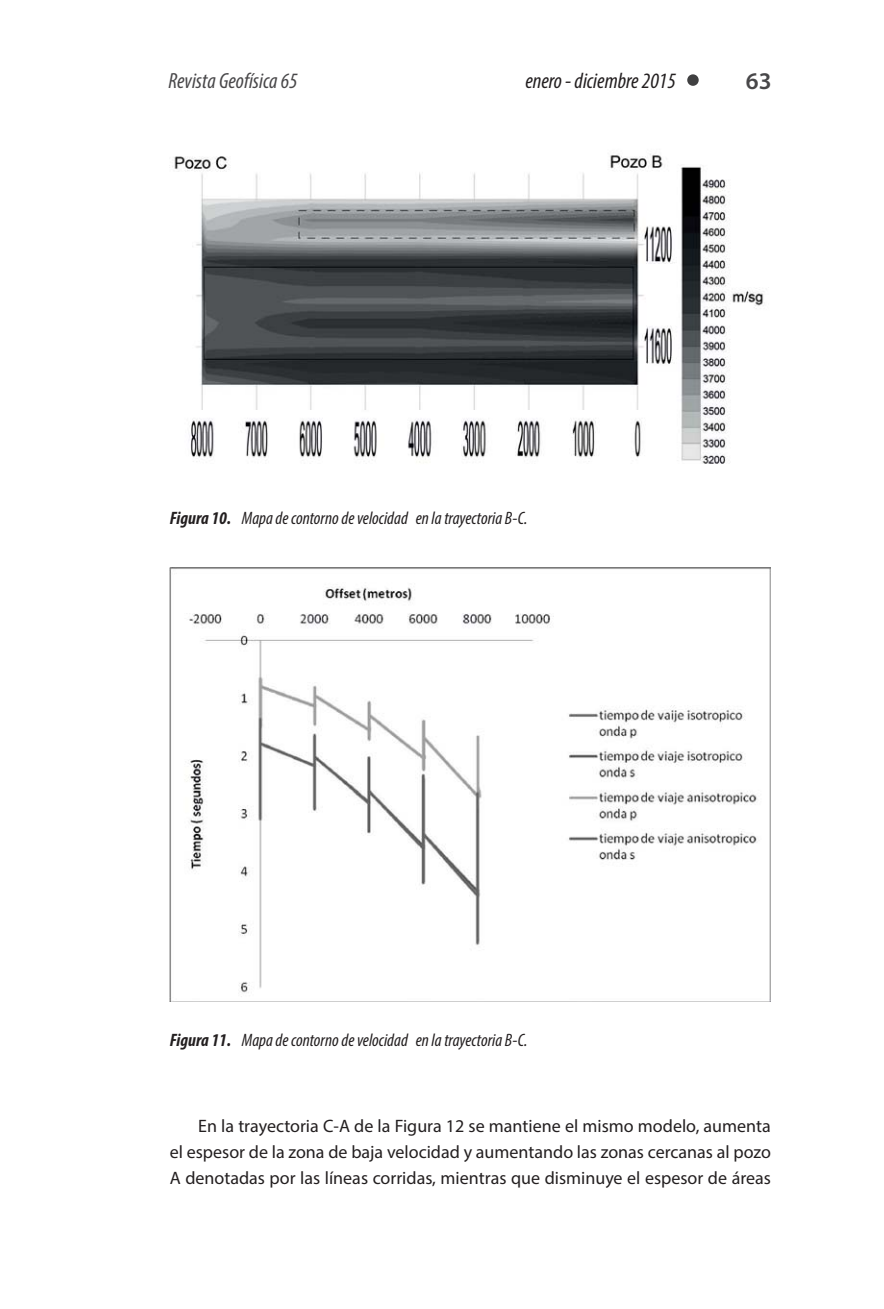
<style>
.page{position:relative;width:884px;height:1309px;background:#fff}
.page>*{position:absolute;margin:0;border:0;box-sizing:border-box;transform-origin:0 0}
.t1{font:600 24px "Myriad Pro";color:#484749}
.t2{font:italic condensed 22px "Myriad Pro";color:#231f20}
.t3{font:italic condensed 22px "Myriad Pro";color:#484749}
.t4{font:18px/26px "Myriad Pro";color:#231f20;text-align:justify}
.t5{font:italic condensed 18px "Myriad Pro";color:#231f20}
.s1{font-weight:700}
</style>
<div class="page">
<div style="left:687px;top:74px;width:12px;height:12px;background:#404041;border-radius:50%"></div>
<img style="left:172px;top:154px;width:592px;height:310px">
<img style="left:170px;top:567px;width:601px;height:434px">
<p class="t3" style="left:168px;top:72px;width:131px">Revista Geofísica 65</p>
<p class="t2" style="left:525px;top:72px;width:152px">enero - diciembre 2015</p>
<h1 class="t1" style="left:746px;top:72px;width:27px">63</h1>
<p class="t5" style="left:170px;top:511px;width:359px"><span class="s1">Figura 10.</span> Mapa de contorno de velocidad en la trayectoria B-C.</p>
<p class="t5" style="left:170px;top:1033px;width:359px"><span class="s1">Figura 11.</span> Mapa de contorno de velocidad en la trayectoria B-C.</p>
<p class="t4" style="left:170px;top:1114px;width:603px;text-indent:28px">En la trayectoria C-A de la Figura 12 se mantiene el mismo modelo, aumenta el espesor de la zona de baja velocidad y aumentando las zonas cercanas al pozo A denotadas por las líneas corridas, mientras que disminuye el espesor de áreas</p>
</div>
